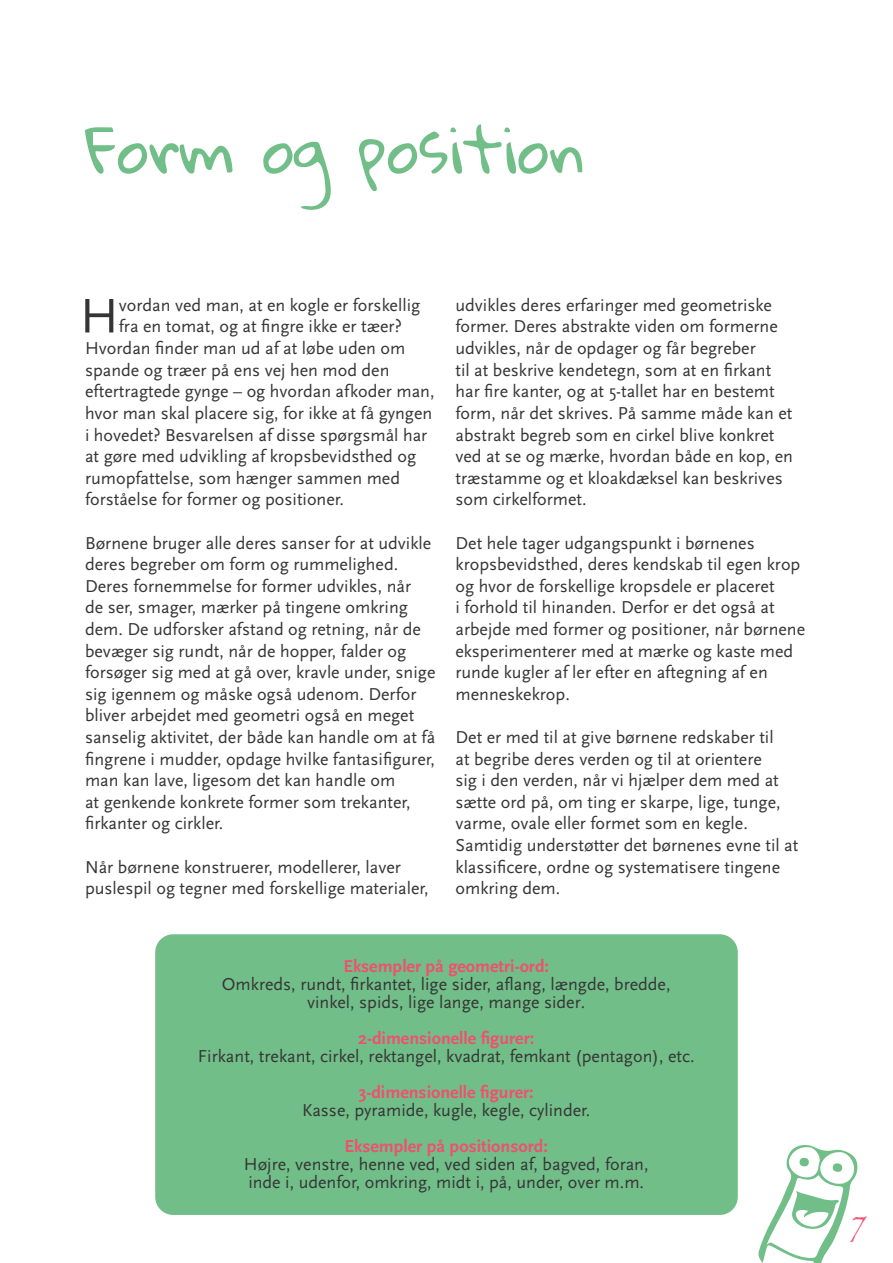
<style>
.page{position:relative;width:893px;height:1263px;background:#fff}
.page>*{position:absolute;margin:0;border:0;box-sizing:border-box;transform-origin:0 0}
.t1{font:63px "Gloria Hallelujah";color:#71be88}
.t2{font:50.7px "Scala Sans OT";color:#363536}
.t3{font:34.5px "Papyrus";color:#ef516c}
.t4{font:18px/21.6px "Scala Sans OT";color:#363536}
.t5{font:700 18px "Scala Sans OT";color:#ef516c}
.s1{font-weight:700;color:#ef516c}
</style>
<div class="page">
<div style="left:155px;top:934px;width:583px;height:281px;background:#71be88;border-radius:18px"></div>
<svg style="left:758px;top:1145px;width:100px;height:118px"></svg>
<div style="left:799px;top:1157px;width:10px;height:10px;background:#71be88;border-radius:50%"></div>
<p class="t1" style="left:85px;top:115px;width:501px">Form og position</p>
<p class="t2" style="left:80px;top:289px;width:41px">H</p>
<p class="t4" style="left:119px;top:295px;width:303px">vordan ved man, at en kogle er forskellig</p>
<p class="t4" style="left:119px;top:316px;width:285px">fra en tomat, og at fingre ikke er tæer?</p>
<p class="t4" style="left:85px;top:338px;width:322px">Hvordan finder man ud af at løbe uden om</p>
<p class="t4" style="left:85px;top:359px;width:306px">spande og træer på ens vej hen mod den</p>
<p class="t4" style="left:85px;top:381px;width:351px">eftertragtede gynge – og hvordan afkoder man,</p>
<p class="t4" style="left:85px;top:403px;width:349px">hvor man skal placere sig, for ikke at få gyngen</p>
<p class="t4" style="left:85px;top:424px;width:344px">i hovedet? Besvarelsen af disse spørgsmål har</p>
<p class="t4" style="left:85px;top:446px;width:333px">at gøre med udvikling af kropsbevidsthed og</p>
<p class="t4" style="left:85px;top:467px;width:316px">rumopfattelse, som hænger sammen med</p>
<p class="t4" style="left:85px;top:489px;width:260px">forståelse for former og positioner.</p>
<p class="t4" style="left:85px;top:532px;width:352px">Børnene bruger alle deres sanser for at udvikle deres begreber om form og rummelighed.<br>Deres fornemmelse for former udvikles, når<br>de ser, smager, mærker på tingene omkring dem. De udforsker afstand og retning, når de bevæger sig rundt, når de hopper, falder og forsøger sig med at gå over, kravle under, snige sig igennem og måske også udenom. Derfor bliver arbejdet med geometri også en meget sanselig aktivitet, der både kan handle om at få fingrene i mudder, opdage hvilke fantasifigurer, man kan lave, ligesom det kan handle om<br>at genkende konkrete former som trekanter, firkanter og cirkler.</p>
<p class="t4" style="left:85px;top:856px;width:345px">Når børnene konstruerer, modellerer, laver puslespil og tegner med forskellige materialer,</p>
<p class="t4" style="left:455px;top:295px;width:339px">udvikles deres erfaringer med geometriske former. Deres abstrakte viden om formerne udvikles, når de opdager og får begreber<br>til at beskrive kendetegn, som at en firkant har fire kanter, og at 5-tallet har en bestemt form, når det skrives. På samme måde kan et abstrakt begreb som en cirkel blive konkret ved at se og mærke, hvordan både en kop, en træstamme og et kloakdæksel kan beskrives som cirkelformet.</p>
<p class="t4" style="left:455px;top:532px;width:351px">Det hele tager udgangspunkt i børnenes kropsbevidsthed, deres kendskab til egen krop og hvor de forskellige kropsdele er placeret<br>i forhold til hinanden. Derfor er det også at arbejde med former og positioner, når børnene eksperimenterer med at mærke og kaste med runde kugler af ler efter en aftegning af en menneskekrop.</p>
<p class="t4" style="left:455px;top:727px;width:344px">Det er med til at give børnene redskaber til<br>at begribe deres verden og til at orientere<br>sig i den verden, når vi hjælper dem med at sætte ord på, om ting er skarpe, lige, tunge, varme, ovale eller formet som en kegle.<br>Samtidig understøtter det børnenes evne til at klassificere, ordne og systematisere tingene omkring dem.</p>
<p class="t5" style="left:343px;top:956px;width:207px">Eksempler på geometri-ord:</p>
<p class="t4" style="left:222px;top:976px;width:450px;line-height:18px;text-align:center">Omkreds, rundt, firkantet, lige sider, aflang, længde, bredde, vinkel, spids, lige lange, mange sider.</p>
<p class="t4" style="left:198px;top:1030px;width:498px;line-height:18px;text-align:center"><span class="s1">2-dimensionelle figurer:<br></span>Firkant, trekant, cirkel, rektangel, kvadrat, femkant (pentagon), etc.</p>
<p class="t5" style="left:359px;top:1082px;width:177px">3-dimensionelle figurer:</p>
<p class="t4" style="left:302px;top:1100px;width:290px">Kasse, pyramide, kugle, kegle, cylinder.</p>
<p class="t5" style="left:345px;top:1136px;width:205px">Eksempler på positionsord:</p>
<p class="t4" style="left:244px;top:1156px;width:406px;line-height:18px">Højre, venstre, henne ved, ved siden af, bagved, foran, inde i, udenfor, omkring, midt i, på, under, over m.m.</p>
<h3 class="t3" style="left:849px;top:1204px;width:21px">7</h3>
</div>
